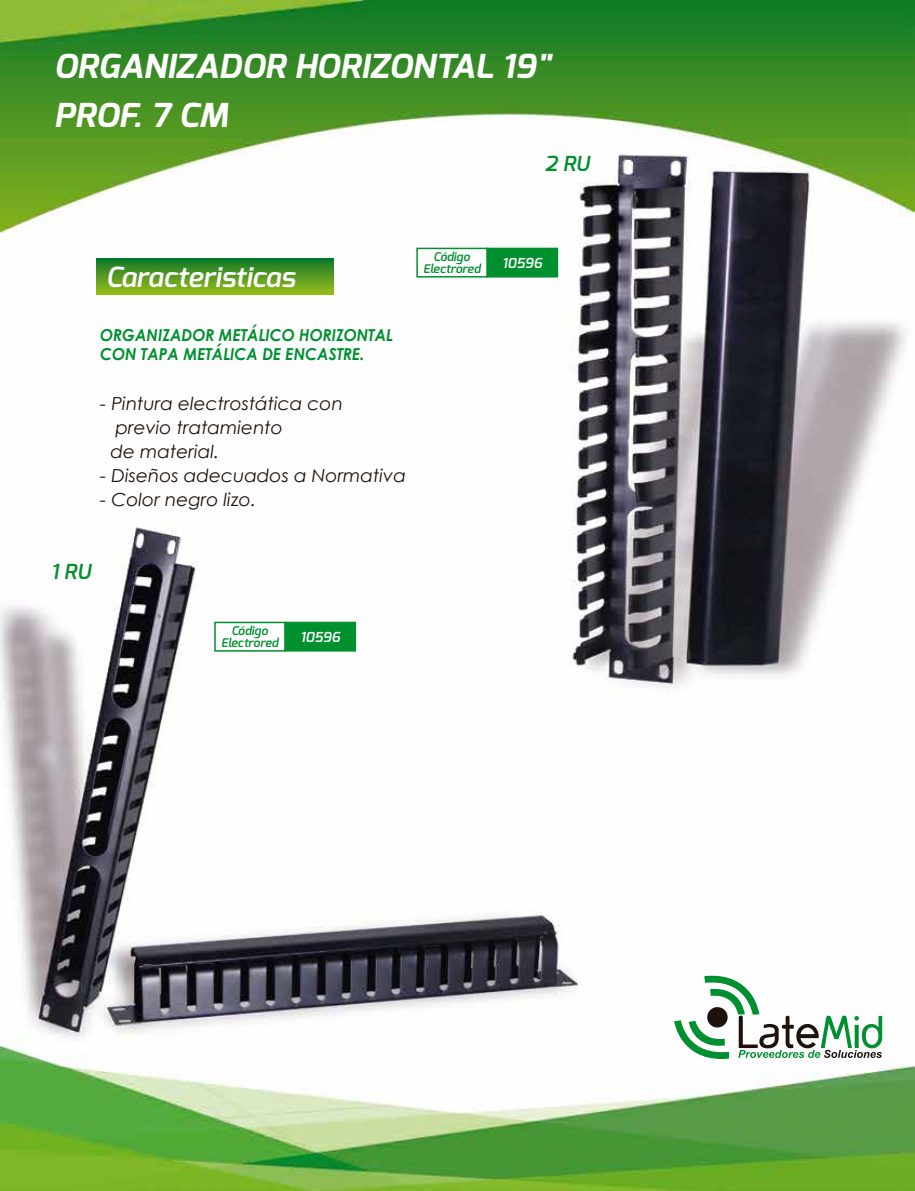
<style>
.page{position:relative;width:915px;height:1191px;background:#fff}
.page>*{position:absolute;margin:0;border:0;box-sizing:border-box;transform-origin:0 0}
.t1{font:italic 700 33px/48.2px "Exo";color:#fff;scale:1.05 1}
.t2{font:italic 600 27.75px "Exo";color:#fff}
.t3{font:italic 600 20.7px "Exo";color:#00902f}
.t4{font:italic 18px/24px "Century Gothic";color:#1e120d}
.t5{font:italic 700 16.5px/19.8px "Century Gothic";color:#00902f;scale:.94 1}
.t6{font:italic 600 13.8px "Exo";color:#fff}
.t7{font:italic 600 12px/12px "Exo";color:#00902f;text-align:center}
</style>
<div class="page">
<img style="left:0;top:0;width:914px;height:1191px">
<div style="left:97px;top:259px;width:236px;height:36px;background:linear-gradient(to bottom,#147a2b,#97bb19)"></div>
<svg style="left:673px;top:973px;width:208px;height:86px"></svg>
<div style="left:416px;top:248px;width:72px;height:29px;background:#fff;border:2px solid #00902f"></div>
<div style="left:486px;top:248px;width:72px;height:29px;background:#00902f"></div>
<div style="left:214px;top:621px;width:72px;height:30px;background:#fff;border:2px solid #00902f"></div>
<div style="left:284px;top:621px;width:72px;height:30px;background:#00902f;border:2px solid #00902f"></div>
<h1 class="t1" style="left:54px;top:43px;width:475px">ORGANIZADOR HORIZONTAL 19"<br>PROF. 7 CM</h1>
<p class="t3" style="left:544px;top:151px;width:46px">2 RU</p>
<h2 class="t2" style="left:106px;top:259px;width:191px">Caracteristicas</h2>
<p class="t5" style="left:100px;top:324px;width:313px">ORGANIZADOR METÁLICO HORIZONTAL<br>CON TAPA METÁLICA DE ENCASTRE.</p>
<p class="t4" style="left:110px;top:391px;width:234px;text-indent:-10px">- Pintura electrostática con previo tratamiento<br>de material.</p>
<p class="t4" style="left:100px;top:463px;width:307px">- Diseños adecuados a Normativa</p>
<p class="t4" style="left:100px;top:487px;width:157px">- Color negro lizo.</p>
<p class="t7" style="left:423px;top:250px;width:59px">Código<br>Electrored</p>
<p class="t6" style="left:502px;top:254px;width:41px">10596</p>
<p class="t3" style="left:51px;top:558px;width:41px">1 RU</p>
<p class="t7" style="left:221px;top:624px;width:59px">Código<br>Electrored</p>
<p class="t6" style="left:300px;top:628px;width:41px">10596</p>
</div>
